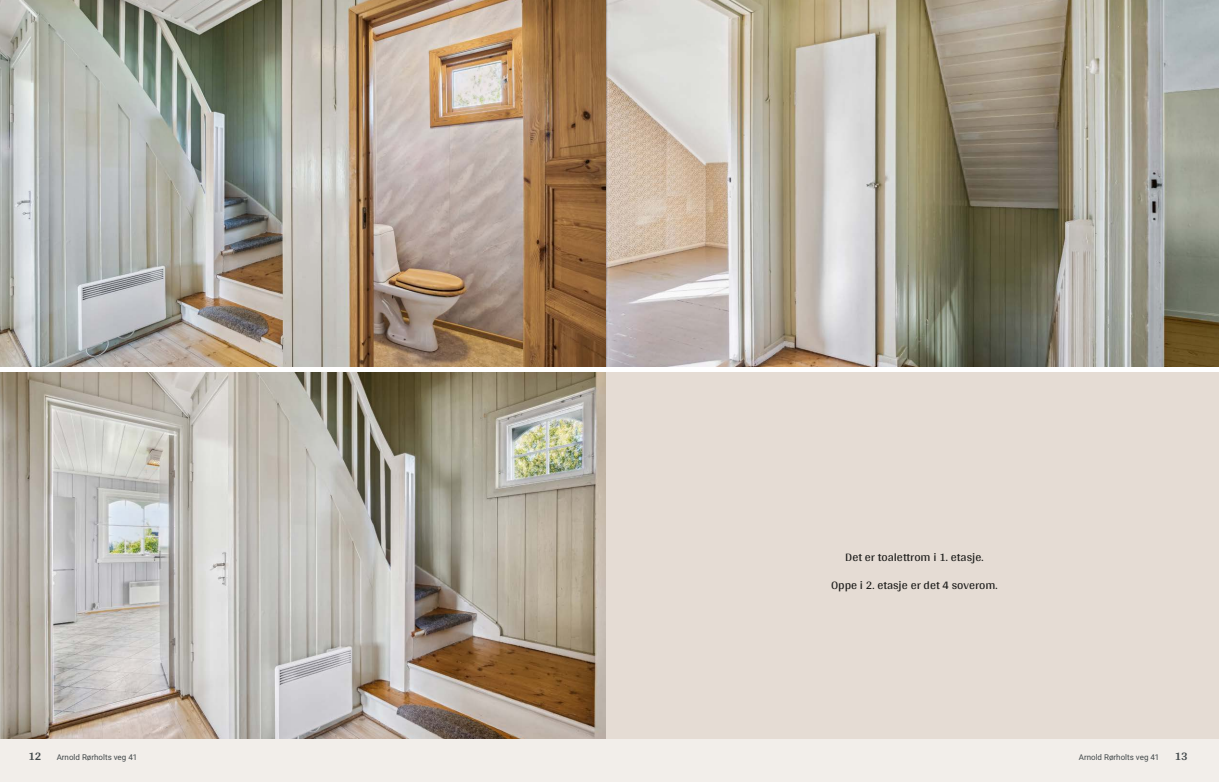
<style>
.page{position:relative;width:1219px;height:782px;background:#fff}
.page>*{position:absolute;margin:0;border:0;box-sizing:border-box;transform-origin:0 0}
.t1{font:12px "Arya";color:#1d1d1b}
.t2{font:700 12px "Arya";color:#414749}
.t3{font:8px "Roboto Vitec";color:#414749}
</style>
<div class="page">
<img style="left:0;top:0;width:607px;height:367px">
<img style="left:0;top:372px;width:607px;height:367px">
<div style="left:0;top:739px;width:609px;height:42px;background:#f2eeea"></div>
<img style="left:607px;top:0;width:612px;height:367px">
<div style="left:607px;top:739px;width:612px;height:42px;background:#f2eeea"></div>
<div style="left:607px;top:372px;width:612px;height:367px;background:#e5dcd4"></div>
<p class="t1" style="left:845px;top:549px;width:140px">Det er toalettrom i 1. etasje.</p>
<p class="t1" style="left:831px;top:577px;width:168px">Oppe i 2. etasje er det 4 soverom.</p>
<p class="t2" style="left:28px;top:749px;width:15px">12</p>
<p class="t3" style="left:57px;top:751px;width:82px">Arnold Rørholts veg 41</p>
<p class="t3" style="left:1079px;top:751px;width:82px">Arnold Rørholts veg 41</p>
<p class="t2" style="left:1175px;top:749px;width:15px">13</p>
</div>
